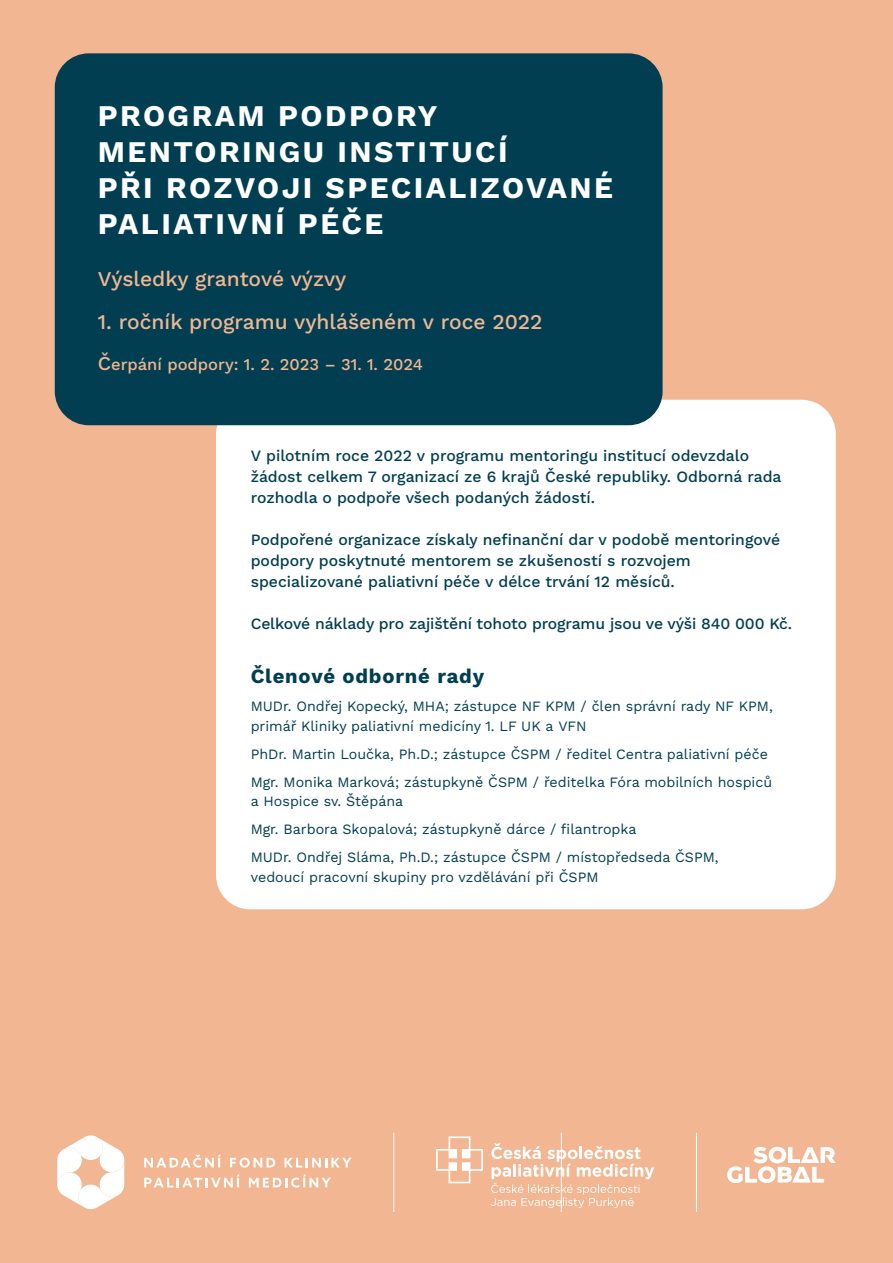
<style>
.page{position:relative;width:893px;height:1263px;background:#f2b792}
.page>*{position:absolute;margin:0;border:0;box-sizing:border-box;transform-origin:0 0}
.t1{font:700 30px/36px "Work Sans";letter-spacing:.08em;color:#fff}
.t2{font:500 21px "Work Sans";color:#f2b792}
.t3{font:700 20.25px "Work Sans";letter-spacing:.04em;color:#013e51}
.t4{font:500 16.5px "Work Sans";color:#f2b792}
.t5{font:500 15.75px/21px "Work Sans";color:#013e51}
.t6{font:14.25px/28px "Work Sans";color:#013e51}
.s1{font-size:19.5px}
</style>
<div class="page">
<div style="left:216px;top:400px;width:620px;height:509px;background:#fff;border-radius:34px"></div>
<hr style="left:561px;top:1133px;width:1px;height:79px;background:#fff">
<div style="left:55px;top:53px;width:608px;height:372px;background:#013e51;border-radius:34px"></div>
<svg style="left:57px;top:1135px;width:68px;height:75px"></svg>
<svg style="left:144px;top:1154px;width:77px;height:13px"></svg>
<svg style="left:230px;top:1157px;width:45px;height:10px"></svg>
<svg style="left:285px;top:1158px;width:66px;height:9px"></svg>
<svg style="left:144px;top:1174px;width:96px;height:13px"></svg>
<svg style="left:249px;top:1174px;width:82px;height:13px"></svg>
<hr style="left:696px;top:1133px;width:1px;height:79px;background:#fff">
<hr style="left:393px;top:1133px;width:1px;height:79px;background:#fff">
<svg style="left:491px;top:1143px;width:163px;height:65px"></svg>
<svg style="left:436px;top:1136px;width:47px;height:47px"></svg>
<svg style="left:727px;top:1147px;width:109px;height:36px"></svg>
<h1 class="t1" style="left:98px;top:97px;width:517px">PROGRAM PODPORY<br>MENTORINGU INSTITUCÍ<br>PŘI ROZVOJI SPECIALIZOVANÉ<br>PALIATIVNÍ PÉČE</h1>
<h2 class="t2" style="left:98px;top:263px;width:250px">Výsledky grantové výzvy</h2>
<h2 class="t2" style="left:98px;top:306px;width:446px">1. ročník programu vyhlášeném v roce 2022</h2>
<p class="t4" style="left:98px;top:352px;width:327px"><span class="s1">Č</span>erpání podpory: 1. 2. 2023 – 31. 1. 2024</p>
<p class="t5" style="left:251px;top:445px;width:532px">V pilotním roce 2022 v programu mentoringu institucí odevzdalo žádost celkem 7 organizací ze 6 krajů České republiky. Odborná rada rozhodla o podpoře všech podaných žádostí.</p>
<p class="t5" style="left:251px;top:529px;width:531px">Podpořené organizace získaly nefinanční dar v podobě mentoringové podpory poskytnuté mentorem se zkušeností s rozvojem specializované paliativní péče v délce trvání 12 měsíců.</p>
<p class="t5" style="left:251px;top:613px;width:543px">Celkové náklady pro zajištění tohoto programu jsou ve výši 840 000 Kč.</p>
<h3 class="t3" style="left:251px;top:661px;width:235px">Členové odborné rady</h3>
<p class="t6" style="left:251px;top:696px;width:524px;line-height:19.5px">MUDr. Ondřej Kopecký, MHA; zástupce NF KPM / člen správní rady NF KPM, primář Kliniky paliativní medicíny 1. LF UK a VFN</p>
<p class="t6" style="left:251px;top:739px;width:523px">PhDr. Martin Loučka, Ph.D.; zástupce ČSPM / ředitel Centra paliativní péče<br>Mgr. Monika Marková; zástupkyně ČSPM / ředitelka Fóra mobilních hospiců</p>
<p class="t6" style="left:251px;top:787px;width:469px">a Hospice sv. Štěpána<br>Mgr. Barbora Skopalová; zástupkyně dárce / filantropka<br>MUDr. Ondřej Sláma, Ph.D.; zástupce ČSPM / místopředseda ČSPM,</p>
<p class="t6" style="left:251px;top:862px;width:349px">vedoucí pracovní skupiny pro vzdělávání při ČSPM</p>
</div>
